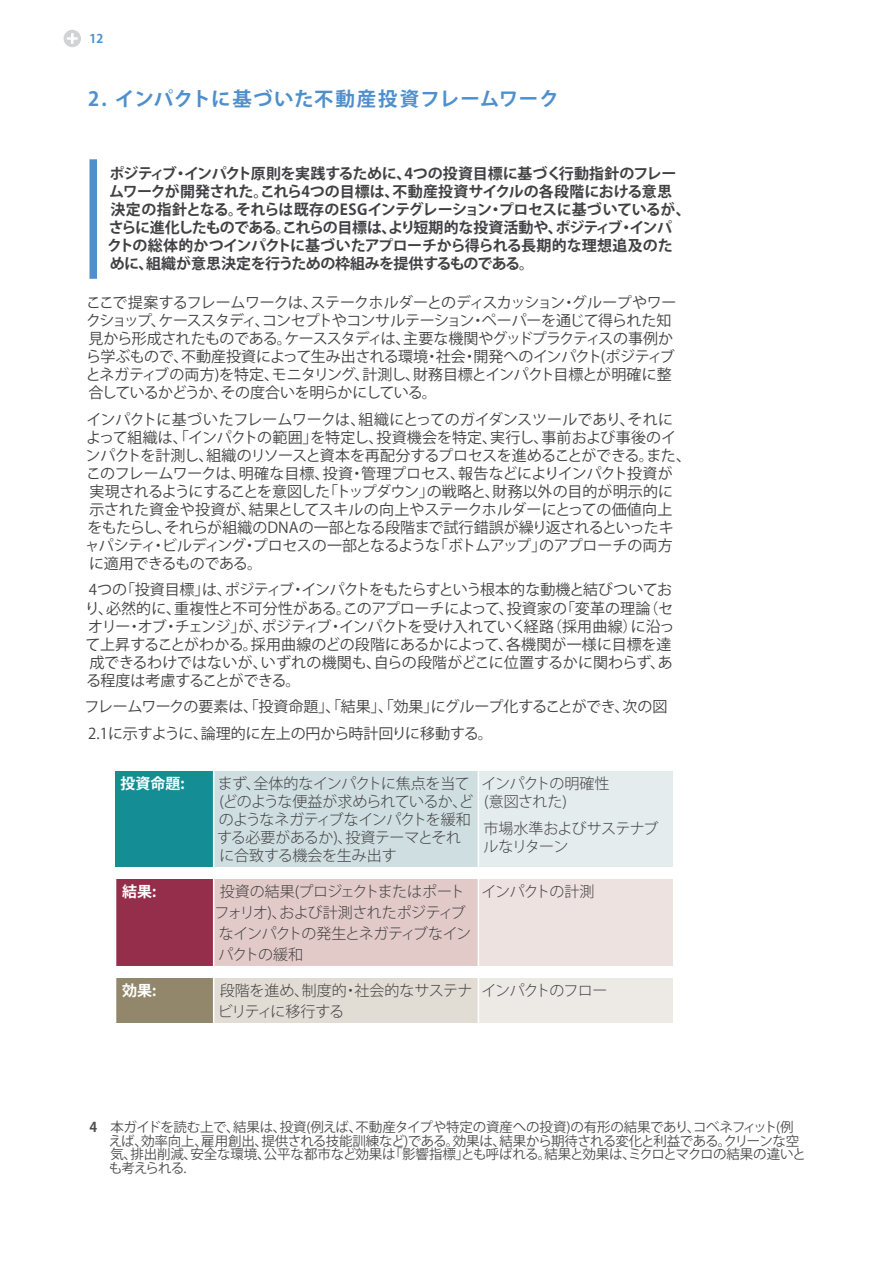
<style>
.page{position:relative;width:893px;height:1263px;background:#fff}
.page>*{position:absolute;margin:0;border:0;box-sizing:border-box;transform-origin:0 0}
.t1{font:700 19.5px "Koz Go Pr 6 N";letter-spacing:.03em;color:#4e8fcc}
.t2{font:15px/18px "Koz Go Pr 6 N";letter-spacing:-.025em;color:#414042}
.t3{font:700 15px/18px "Koz Go Pr 6 N";letter-spacing:-.025em;color:#414042}
.t4{font:300 15px/18px "Koz Go Pr 6 N";letter-spacing:-.03em;color:#414042}
.t5{font:15px "Koz Go Pr 6 N";letter-spacing:-.005em;color:#414042}
.t6{font:15px "Koz Go Pr 6 N";letter-spacing:-.045em;color:#414042}
.t7{font:15px "Koz Go Pr 6 N";letter-spacing:.01em;color:#414042}
.t8{font:300 15px/21px "Koz Go Pr 6 N";letter-spacing:-.01em;color:#414042}
.t9{font:300 15px/18px "Koz Go Pr 6 N";letter-spacing:-.05em;color:#414042}
.t10{font:700 15px "Koz Go Pr 6 N";color:#fff}
.t11{font:300 15px "Koz Go Pr 6 N";letter-spacing:-.06em;color:#414042}
.t12{font:300 15px "Koz Go Pr 6 N";letter-spacing:-.07em;color:#414042}
.t13{font:13.5px/13.5px "Koz Go Pr 6 N";letter-spacing:-.01em;color:#4d4d4f}
.t14{font:700 12px "Koz Go Pr 6 N";color:#4e8fcc}
.s1{font-weight:700}
</style>
<div class="page">
<div style="left:64px;top:30px;width:17px;height:17px;background:#d1d3d4;border-radius:50%"></div>
<svg style="left:67px;top:33px;width:11px;height:11px"></svg>
<div style="left:116px;top:771px;width:98px;height:96px;background:#148e94"></div>
<div style="left:214px;top:771px;width:264px;height:96px;background:#cfdee0"></div>
<div style="left:478px;top:771px;width:195px;height:96px;background:#e5eced"></div>
<div style="left:116px;top:879px;width:98px;height:87px;background:#952e4a"></div>
<div style="left:214px;top:879px;width:264px;height:87px;background:#e2cac8"></div>
<div style="left:478px;top:879px;width:195px;height:87px;background:#eee2e0"></div>
<div style="left:116px;top:978px;width:98px;height:45px;background:#92876a"></div>
<div style="left:214px;top:978px;width:264px;height:45px;background:#e1ddd4"></div>
<div style="left:478px;top:978px;width:195px;height:45px;background:#edeae6"></div>
<hr style="left:213px;top:879px;width:1px;height:87px;background:#fff">
<hr style="left:213px;top:978px;width:1px;height:45px;background:#fff">
<hr style="left:478px;top:978px;width:1px;height:45px;background:#fff">
<hr style="left:213px;top:771px;width:1px;height:96px;background:#fff">
<hr style="left:478px;top:771px;width:1px;height:96px;background:#fff">
<hr style="left:478px;top:879px;width:1px;height:87px;background:#fff">
<div style="left:90px;top:159px;width:7px;height:120px;background:#4e8fcc"></div>
<p class="t14" style="left:90px;top:32px;width:15px">12</p>
<h1 class="t1" style="left:88px;top:88px;width:472px">2. インパクトに基づいた不動産投資フレームワーク</h1>
<p class="t3" style="left:107px;top:165px;width:585px">ポジティブ・インパクト原則を実践するために、4つの投資目標に基づく行動指針のフレームワークが開発された。これら4つの目標は、不動産投資サイクルの各段階における意思<br>決定の指針となる。それらは既存のESGインテグレーション・プロセスに基づいているが、さらに進化したものである。これらの目標は、より短期的な投資活動や、ポジティブ・インパ<br>クトの総体的かつインパクトに基づいたアプローチから得られる長期的な理想追及のために、組織が意思決定を行うための枠組みを提供するものである。</p>
<p class="t2" style="left:86px;top:294px;width:592px">ここで提案するフレームワークは、ステークホルダーとのディスカッション・グループやワークショップ、ケーススタディ、コンセプトやコンサルテーション・ペーパーを通じて得られた知見から形成されたものである。ケーススタディは、主要な機関やグッドプラクティスの事例から学ぶもので、不動産投資によって生み出される環境・社会・開発へのインパクト(ポジティブとネガティブの両方)を特定、モニタリング、計測し、財務目標とインパクト目標とが明確に整合しているかどうか、その度合いを明らかにしている。</p>
<p class="t2" style="left:87px;top:411px;width:588px">インパクトに基づいたフレームワークは、組織にとってのガイダンスツールであり、それに</p>
<p class="t5" style="left:86px;top:429px;width:592px">よって組織は、「インパクトの範囲」を特定し、投資機会を特定、実行し、事前および事後のイ</p>
<p class="t2" style="left:86px;top:447px;width:607px">ンパクトを計測し、組織のリソースと資本を再配分するプロセスを進めることができる。また、</p>
<p class="t2" style="left:86px;top:465px;width:588px">このフレームワークは、明確な目標、投資・管理プロセス、報告などによりインパクト投資が</p>
<p class="t2" style="left:90px;top:483px;width:585px">実現されるようにすることを意図した「トップダウン」の戦略と、財務以外の目的が明示的に</p>
<p class="t7" style="left:89px;top:501px;width:585px">示された資金や投資が、結果としてスキルの向上やステークホルダーにとっての価値向上</p>
<p class="t2" style="left:88px;top:519px;width:588px">をもたらし、それらが組織のDNAの一部となる段階まで試行錯誤が繰り返されるといったキ</p>
<p class="t6" style="left:85px;top:537px;width:590px">ャパシティ・ビルディング・プロセスの一部となるような「ボトムアップ」のアプローチの両方</p>
<p class="t2" style="left:89px;top:555px;width:174px">に適用できるものである。</p>
<p class="t2" style="left:85px;top:581px;width:591px">4つの「投資目標」は、ポジティブ・インパクトをもたらすという根本的な動機と結びついており、必然的に、重複性と不可分性がある。このアプローチによって、投資家の「変革の理論（セオリー・オブ・チェンジ」が、ポジティブ・インパクトを受け入れていく経路（採用曲線）に沿って上昇することがわかる。採用曲線のどの段階にあるかによって、各機関が一様に目標を達成できるわけではないが、いずれの機関も、自らの段階がどこに位置するかに関わらず、ある程度は考慮することができる。</p>
<p class="t2" style="left:85px;top:693px;width:584px;line-height:26.5px">フレームワークの要素は、「投資命題」、「結果」、「効果」にグループ化することができ、次の図<br>2.1に示すように、論理的に左上の円から時計回りに移動する。</p>
<p class="t10" style="left:120px;top:775px;width:66px">投資命題:</p>
<p class="t4" style="left:217px;top:775px;width:258px">まず、全体的なインパクトに焦点を当て(どのような便益が求められているか、どのようなネガティブなインパクトを緩和する必要があるか)、投資テーマとそれに合致する機会を生み出す</p>
<p class="t4" style="left:481px;top:775px;width:129px">インパクトの明確性(意図された)</p>
<p class="t9" style="left:483px;top:819px;width:177px">市場水準およびサステナブルなリターン</p>
<p class="t10" style="left:122px;top:883px;width:36px">結果:</p>
<p class="t4" style="left:215px;top:881px;width:258px;line-height:21px;text-indent:5px">投資の結果(プロジェクトまたはポートフォリオ)、および計測されたポジティブなインパクトの発生とネガティブなインパクトの緩和</p>
<p class="t12" style="left:481px;top:883px;width:114px">インパクトの計測</p>
<p class="t10" style="left:122px;top:982px;width:36px">効果:</p>
<p class="t8" style="left:218px;top:980px;width:256px">段階を進め、制度的・社会的なサステナビリティに移行する</p>
<p class="t11" style="left:481px;top:982px;width:127px">インパクトのフロー</p>
<p class="t13" style="left:109px;top:1121px;width:699px;text-indent:-19px"><span class="s1">4</span> 本ガイドを読む上で、結果は、投資(例えば、不動産タイプや特定の資産への投資)の有形の結果であり、コベネフィット(例えば、効率向上、雇用創出、提供される技能訓練など)である。効果は、結果から期待される変化と利益である。クリーンな空気、排出削減、安全な環境、公平な都市など効果は「影響指標」とも呼ばれる。結果と効果は、ミクロとマクロの結果の違いとも考えられる.</p>
</div>
